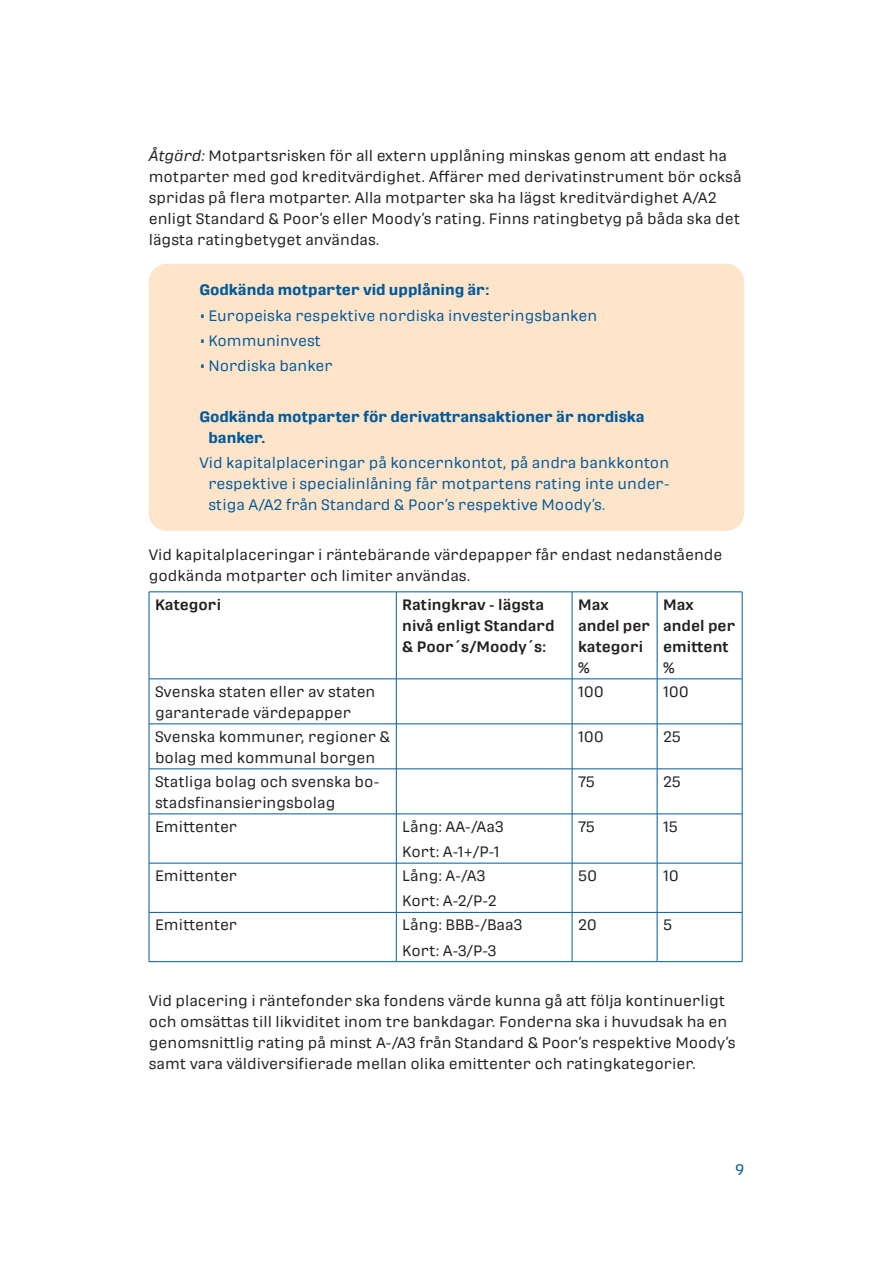
<style>
.page{position:relative;width:893px;height:1263px;background:#fff}
.page>*{position:absolute;margin:0;border:0;box-sizing:border-box;transform-origin:0 0}
.Brödtext{font:15px/21px "Protipo Wide";color:#231f20}
.Punkter{font:15px/21px "Protipo Wide";color:#015a9d;text-align:justify}
.Brödtext-2{font:600 15px/21px "Protipo Wide";color:#231f20}
.Punkter-2{font:700 15px/21px "Protipo Wide";color:#015a9d}
.s1{font-style:italic}
</style>
<div class="page">
<div style="left:149px;top:264px;width:595px;height:267px;background:#fee4c8;border-radius:18px"></div>
<hr style="left:149px;top:592px;width:247px;height:1px;background:#015a9d">
<hr style="left:149px;top:592px;width:1px;height:87px;background:#015a9d">
<hr style="left:396px;top:592px;width:176px;height:1px;background:#015a9d">
<hr style="left:396px;top:592px;width:1px;height:87px;background:#015a9d">
<hr style="left:572px;top:592px;width:85px;height:1px;background:#015a9d">
<hr style="left:572px;top:592px;width:1px;height:87px;background:#015a9d">
<hr style="left:657px;top:592px;width:85px;height:1px;background:#015a9d">
<hr style="left:657px;top:592px;width:1px;height:87px;background:#015a9d">
<hr style="left:742px;top:592px;width:1px;height:87px;background:#015a9d">
<hr style="left:149px;top:679px;width:247px;height:1px;background:#015a9d">
<hr style="left:149px;top:679px;width:1px;height:45px;background:#015a9d">
<hr style="left:396px;top:679px;width:176px;height:1px;background:#015a9d">
<hr style="left:396px;top:679px;width:1px;height:45px;background:#015a9d">
<hr style="left:572px;top:679px;width:85px;height:1px;background:#015a9d">
<hr style="left:572px;top:679px;width:1px;height:45px;background:#015a9d">
<hr style="left:657px;top:679px;width:85px;height:1px;background:#015a9d">
<hr style="left:657px;top:679px;width:1px;height:45px;background:#015a9d">
<hr style="left:742px;top:679px;width:1px;height:45px;background:#015a9d">
<hr style="left:149px;top:724px;width:247px;height:1px;background:#015a9d">
<hr style="left:149px;top:724px;width:1px;height:45px;background:#015a9d">
<hr style="left:396px;top:724px;width:176px;height:1px;background:#015a9d">
<hr style="left:396px;top:724px;width:1px;height:45px;background:#015a9d">
<hr style="left:572px;top:724px;width:85px;height:1px;background:#015a9d">
<hr style="left:572px;top:724px;width:1px;height:45px;background:#015a9d">
<hr style="left:657px;top:724px;width:85px;height:1px;background:#015a9d">
<hr style="left:657px;top:724px;width:1px;height:45px;background:#015a9d">
<hr style="left:742px;top:724px;width:1px;height:45px;background:#015a9d">
<hr style="left:149px;top:769px;width:247px;height:1px;background:#015a9d">
<hr style="left:149px;top:769px;width:1px;height:45px;background:#015a9d">
<hr style="left:396px;top:769px;width:176px;height:1px;background:#015a9d">
<hr style="left:396px;top:769px;width:1px;height:45px;background:#015a9d">
<hr style="left:572px;top:769px;width:85px;height:1px;background:#015a9d">
<hr style="left:572px;top:769px;width:1px;height:45px;background:#015a9d">
<hr style="left:657px;top:769px;width:85px;height:1px;background:#015a9d">
<hr style="left:657px;top:769px;width:1px;height:45px;background:#015a9d">
<hr style="left:742px;top:769px;width:1px;height:45px;background:#015a9d">
<hr style="left:149px;top:814px;width:247px;height:1px;background:#015a9d">
<hr style="left:149px;top:814px;width:1px;height:49px;background:#015a9d">
<hr style="left:396px;top:814px;width:176px;height:1px;background:#015a9d">
<hr style="left:396px;top:814px;width:1px;height:49px;background:#015a9d">
<hr style="left:572px;top:814px;width:85px;height:1px;background:#015a9d">
<hr style="left:572px;top:814px;width:1px;height:49px;background:#015a9d">
<hr style="left:657px;top:814px;width:85px;height:1px;background:#015a9d">
<hr style="left:657px;top:814px;width:1px;height:49px;background:#015a9d">
<hr style="left:742px;top:814px;width:1px;height:49px;background:#015a9d">
<hr style="left:149px;top:863px;width:247px;height:1px;background:#015a9d">
<hr style="left:149px;top:863px;width:1px;height:49px;background:#015a9d">
<hr style="left:396px;top:863px;width:176px;height:1px;background:#015a9d">
<hr style="left:396px;top:863px;width:1px;height:49px;background:#015a9d">
<hr style="left:572px;top:863px;width:85px;height:1px;background:#015a9d">
<hr style="left:572px;top:863px;width:1px;height:49px;background:#015a9d">
<hr style="left:657px;top:863px;width:85px;height:1px;background:#015a9d">
<hr style="left:657px;top:863px;width:1px;height:49px;background:#015a9d">
<hr style="left:742px;top:863px;width:1px;height:49px;background:#015a9d">
<hr style="left:149px;top:912px;width:247px;height:1px;background:#015a9d">
<hr style="left:149px;top:912px;width:1px;height:49px;background:#015a9d">
<hr style="left:396px;top:912px;width:176px;height:1px;background:#015a9d">
<hr style="left:396px;top:912px;width:1px;height:49px;background:#015a9d">
<hr style="left:572px;top:912px;width:85px;height:1px;background:#015a9d">
<hr style="left:572px;top:912px;width:1px;height:49px;background:#015a9d">
<hr style="left:657px;top:912px;width:85px;height:1px;background:#015a9d">
<hr style="left:657px;top:912px;width:1px;height:49px;background:#015a9d">
<hr style="left:742px;top:912px;width:1px;height:49px;background:#015a9d">
<hr style="left:149px;top:961px;width:247px;height:1px;background:#015a9d">
<hr style="left:396px;top:961px;width:176px;height:1px;background:#015a9d">
<hr style="left:572px;top:961px;width:85px;height:1px;background:#015a9d">
<hr style="left:657px;top:961px;width:85px;height:1px;background:#015a9d">
<p class="Brödtext" style="left:149px;top:145px;width:594px"><span class="s1">Åtgärd:</span> Motpartsrisken för all extern upplåning minskas genom att endast ha motparter med god kreditvärdighet. Affärer med derivatinstrument bör också spridas på flera motparter. Alla motparter ska ha lägst kreditvärdighet A/A2 enligt Standard &amp; Poor’s eller Moody’s rating. Finns ratingbetyg på båda ska det lägsta ratingbetyget användas.</p>
<p class="Punkter-2" style="left:199px;top:280px;width:292px">Godkända motparter vid upplåning är:</p>
<p class="Punkter" style="left:199px;top:305px;width:399px">• Europeiska respektive nordiska investeringsbanken</p>
<p class="Punkter" style="left:199px;top:330px;width:123px">• Kommuninvest</p>
<p class="Punkter" style="left:199px;top:355px;width:135px">• Nordiska banker</p>
<p class="Punkter-2" style="left:208px;top:406px;width:438px;text-indent:-9px">Godkända motparter för derivattransaktioner är nordiska banker.</p>
<p class="Punkter" style="left:208px;top:452px;width:463px;text-indent:-9px">Vid kapitalplaceringar på koncernkontot, på andra bankkonton respektive i specialinlåning får motpartens rating inte under&shy;stiga A/A2 från Standard &amp; Poor’s respektive Moody’s.</p>
<p class="Brödtext" style="left:149px;top:545px;width:575px">Vid kapitalplaceringar i räntebärande värdepapper får endast nedanstående godkända motparter och limiter användas.</p>
<p class="Brödtext-2" style="left:155px;top:594px;width:68px">Kategori</p>
<p class="Brödtext-2" style="left:402px;top:594px;width:154px">Ratingkrav - lägsta nivå enligt Standard &amp; Poor´s/Moody´s:</p>
<p class="Brödtext-2" style="left:578px;top:594px;width:74px">Max andel per kategori %</p>
<p class="Brödtext-2" style="left:663px;top:594px;width:74px">Max andel per emittent %</p>
<p class="Brödtext" style="left:155px;top:681px;width:222px">Svenska staten eller av staten garanterade värdepapper</p>
<p class="Brödtext" style="left:578px;top:681px;width:27px">100</p>
<p class="Brödtext" style="left:663px;top:681px;width:27px">100</p>
<p class="Brödtext" style="left:155px;top:726px;width:237px">Svenska kommuner, regioner &amp; bolag med kommunal borgen</p>
<p class="Brödtext" style="left:578px;top:726px;width:27px">100</p>
<p class="Brödtext" style="left:663px;top:726px;width:19px">25</p>
<p class="Brödtext" style="left:155px;top:771px;width:226px">Statliga bolag och svenska bo&shy;stadsfinansieringsbolag</p>
<p class="Brödtext" style="left:578px;top:771px;width:18px">75</p>
<p class="Brödtext" style="left:663px;top:771px;width:19px">25</p>
<p class="Brödtext" style="left:155px;top:816px;width:84px">Emittenter</p>
<p class="Brödtext" style="left:402px;top:816px;width:103px">Lång: AA-/Aa3</p>
<p class="Brödtext" style="left:402px;top:841px;width:99px">Kort: A-1+/P-1</p>
<p class="Brödtext" style="left:578px;top:816px;width:18px">75</p>
<p class="Brödtext" style="left:663px;top:816px;width:16px">15</p>
<p class="Brödtext" style="left:155px;top:865px;width:84px">Emittenter</p>
<p class="Brödtext" style="left:402px;top:865px;width:85px">Lång: A-/A3</p>
<p class="Brödtext" style="left:402px;top:891px;width:96px">Kort: A-2/P-2</p>
<p class="Brödtext" style="left:155px;top:915px;width:84px">Emittenter</p>
<p class="Brödtext" style="left:402px;top:915px;width:122px">Lång: BBB-/Baa3</p>
<p class="Brödtext" style="left:402px;top:940px;width:96px">Kort: A-3/P-3</p>
<p class="Brödtext" style="left:578px;top:865px;width:21px">50</p>
<p class="Brödtext" style="left:663px;top:865px;width:17px">10</p>
<p class="Brödtext" style="left:578px;top:915px;width:20px">20</p>
<p class="Brödtext" style="left:663px;top:915px;width:11px">5</p>
<p class="Brödtext" style="left:149px;top:990px;width:588px">Vid placering i räntefonder ska fondens värde kunna gå att följa kontinuerligt och omsättas till likviditet inom tre bankdagar. Fonderna ska i huvudsak ha en genomsnittlig rating på minst A-/A3 från Standard &amp; Poor’s respektive Moody’s samt vara väldiversifierade mellan olika emittenter och ratingkategorier.</p>
<p class="Punkter" style="left:735px;top:1159px;width:11px">9</p>
</div>
